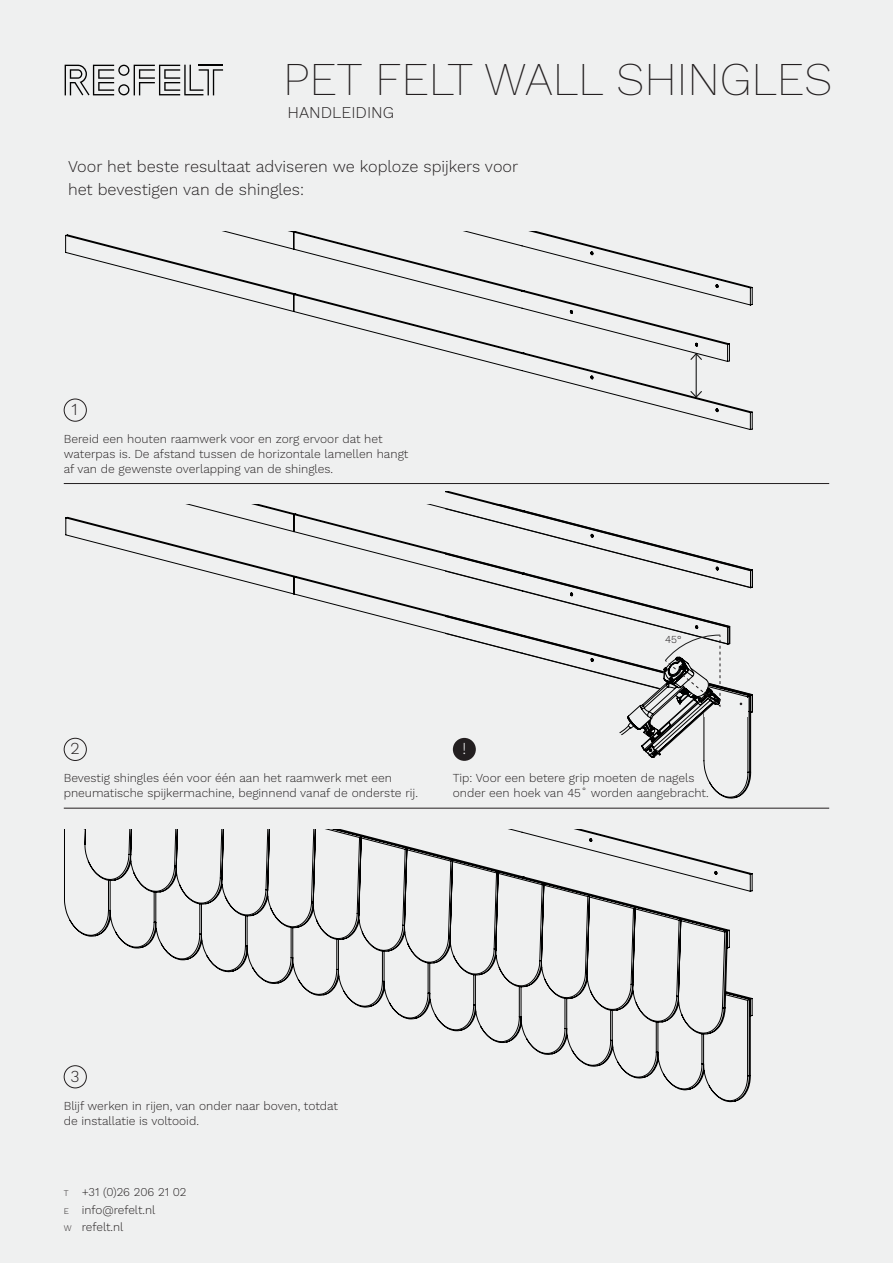
<style>
.page{position:relative;width:893px;height:1263px;background:#eff0f0}
.page>*{position:absolute;margin:0;border:0;box-sizing:border-box;transform-origin:0 0}
.Subtitle_Small_-_Reg{font:200 46.2px "Work Sans";color:#231f20}
.Product_Sub_Title{font:300 16.5px "Work Sans";color:#231f20}
.Product_Sub_Title-2{font:300 16.5px "Work Sans";color:#eff0f0}
.Subtitle_Small_-_Reg-2{font:300 16.2px/22.5px "Work Sans";color:#231f20}
.t1{font:300 12px/15px "Work Sans";color:#231f20}
.Bodycopy{font:300 11.85px "Work Sans";color:#231f20}
.Product_Sub_Title-3{font:300 10.5px "Work Sans";color:#231f20}
.s1{font-size:8.55px}
</style>
<div class="page">
<hr style="left:64px;top:483px;width:765px;height:1px;background:#231f20">
<hr style="left:64px;top:808px;width:765px;height:1px;background:#231f20">
<svg style="left:65px;top:65px;width:158px;height:30px"></svg>
<svg style="left:446px;top:492px;width:307px;height:306px"></svg>
<svg style="left:65px;top:505px;width:688px;height:207px"></svg>
<div style="left:704px;top:699px;width:44px;height:18px;background:#eff0f0"></div>
<svg style="left:64px;top:830px;width:689px;height:272px"></svg>
<div style="left:453px;top:738px;width:23px;height:23px;background:#231f20;border-radius:50%"></div>
<div style="left:64px;top:1065px;width:23px;height:23px;border:1px solid #231f20;border-radius:50%"></div>
<div style="left:64px;top:738px;width:23px;height:23px;border:1px solid #231f20;border-radius:50%"></div>
<div style="left:64px;top:399px;width:23px;height:23px;border:1px solid #231f20;border-radius:50%"></div>
<svg style="left:65px;top:232px;width:688px;height:198px"></svg>
<svg style="left:590px;top:635px;width:131px;height:152px"></svg>
<p class="Subtitle_Small_-_Reg" style="left:283px;top:52px;width:550px">PET FELT WALL SHINGLES</p>
<p class="Subtitle_Small_-_Reg-2" style="left:287px;top:101px;width:108px">HANDLEIDING</p>
<p class="Subtitle_Small_-_Reg-2" style="left:68px;top:156px;width:452px">Voor het beste resultaat adviseren we koploze spijkers voor het bevestigen van de shingles:</p>
<p class="Product_Sub_Title" style="left:72px;top:400px;width:8px">1</p>
<p class="t1" style="left:64px;top:432px;width:346px">Bereid een houten raamwerk voor en zorg ervoor dat het waterpas is. De afstand tussen de horizontale lamellen hangt af van de gewenste overlapping van de shingles.</p>
<p class="Product_Sub_Title-3" style="left:665px;top:633px;width:18px">45°</p>
<p class="Product_Sub_Title" style="left:71px;top:739px;width:11px">2</p>
<p class="t1" style="left:64px;top:771px;width:356px">Bevestig shingles één voor één aan het raamwerk met een pneumatische spijkermachine, beginnend vanaf de onderste rij.</p>
<p class="Product_Sub_Title-2" style="left:462px;top:739px;width:5px">!</p>
<p class="t1" style="left:453px;top:771px;width:257px">Tip: Voor een betere grip moeten de nagels onder een hoek van 45˚ worden aangebracht.</p>
<p class="Product_Sub_Title" style="left:71px;top:1066px;width:11px">3</p>
<p class="t1" style="left:64px;top:1099px;width:276px">Blijf werken in rijen, van onder naar boven, totdat de installatie is voltooid.</p>
<p class="Bodycopy" style="left:64px;top:1185px;width:124px"><span class="s1">T</span> +31 (0)26 206 21 02</p>
<p class="Bodycopy" style="left:64px;top:1202px;width:93px"><span class="s1">E</span> info@refelt.nl</p>
<p class="Bodycopy" style="left:64px;top:1220px;width:61px"><span class="s1">W</span> refelt.nl</p>
</div>
